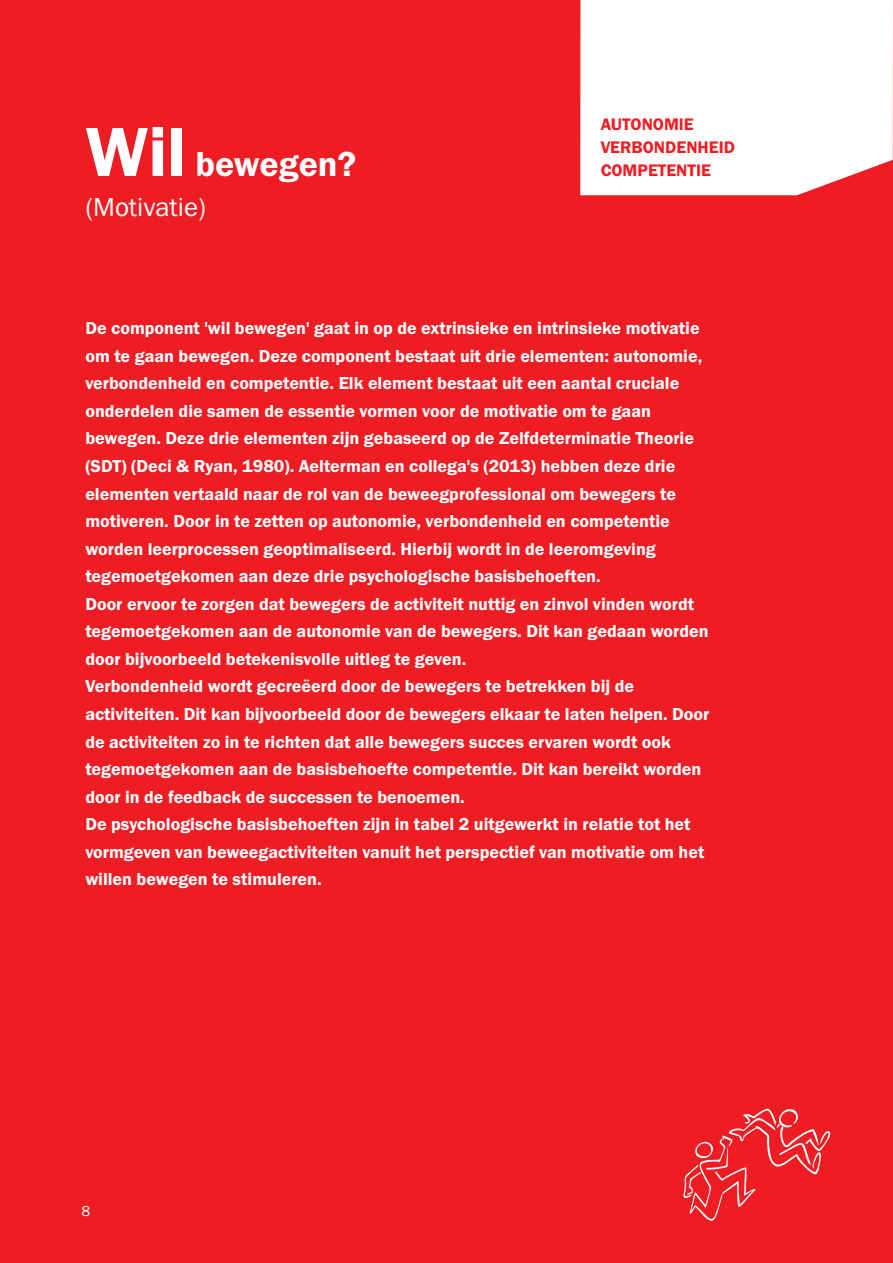
<style>
.page{position:relative;width:893px;height:1263px;background:#ee1d23}
.page>*{position:absolute;margin:0;border:0;box-sizing:border-box;transform-origin:0 0}
.t1{font:600 36px "Franklin Gothic";color:#fff}
.t2{font:27px "Franklin Gothic";color:#fff}
.t3{font:600 18px/27.6px "Franklin Gothic";color:#fff}
.t4{font:600 17.4px/23.1px "Franklin Gothic";color:#ee1d23}
.t5{font:15px "Franklin Gothic";color:#fff}
.s1{font-size:72px}
</style>
<div class="page">
<div style="left:580px;top:0;width:313px;height:195px;background:#fff"></div>
<svg style="left:683px;top:1108px;width:148px;height:113px"></svg>
<h1 class="t1" style="left:85px;top:151px;width:272px"><span class="s1">Wil</span> bewegen?</h1>
<h2 class="t2" style="left:85px;top:197px;width:122px">(Motivatie)</h2>
<p class="t4" style="left:601px;top:114px;width:136px">AUTONOMIE<br>VERBONDENHEID<br>COMPETENTIE</p>
<p class="t3" style="left:85px;top:316px;width:626px">De component 'wil bewegen' gaat in op de extrinsieke en intrinsieke motivatie om te gaan bewegen. Deze component bestaat uit drie elementen: autonomie, verbondenheid en competentie. Elk element bestaat uit een aantal cruciale onderdelen die samen de essentie vormen voor de motivatie om te gaan bewegen. Deze drie elementen zijn gebaseerd op de Zelfdeterminatie Theorie (SDT) (Deci &amp; Ryan, 1980). Aelterman en collega's (2013) hebben deze drie elementen vertaald naar de rol van de beweegprofessional om bewegers te motiveren. Door in te zetten op autonomie, verbondenheid en competentie worden leerprocessen geoptimaliseerd. Hierbij wordt in de leeromgeving tegemoetgekomen aan deze drie psychologische basisbehoeften.<br>Door ervoor te zorgen dat bewegers de activiteit nuttig en zinvol vinden wordt tegemoetgekomen aan de autonomie van de bewegers. Dit kan gedaan worden door bijvoorbeeld betekenisvolle uitleg te geven.<br>Verbondenheid wordt gecreëerd door de bewegers te betrekken bij de activiteiten. Dit kan bijvoorbeeld door de bewegers elkaar te laten helpen. Door de activiteiten zo in te richten dat alle bewegers succes ervaren wordt ook tegemoetgekomen aan de basisbehoefte competentie. Dit kan bereikt worden door in de feedback de successen te benoemen.<br>De psychologische basisbehoeften zijn in tabel 2 uitgewerkt in relatie tot het vormgeven van beweegactiviteiten vanuit het perspectief van motivatie om het willen bewegen te stimuleren.</p>
<p class="t5" style="left:81px;top:1205px;width:10px">8</p>
</div>
